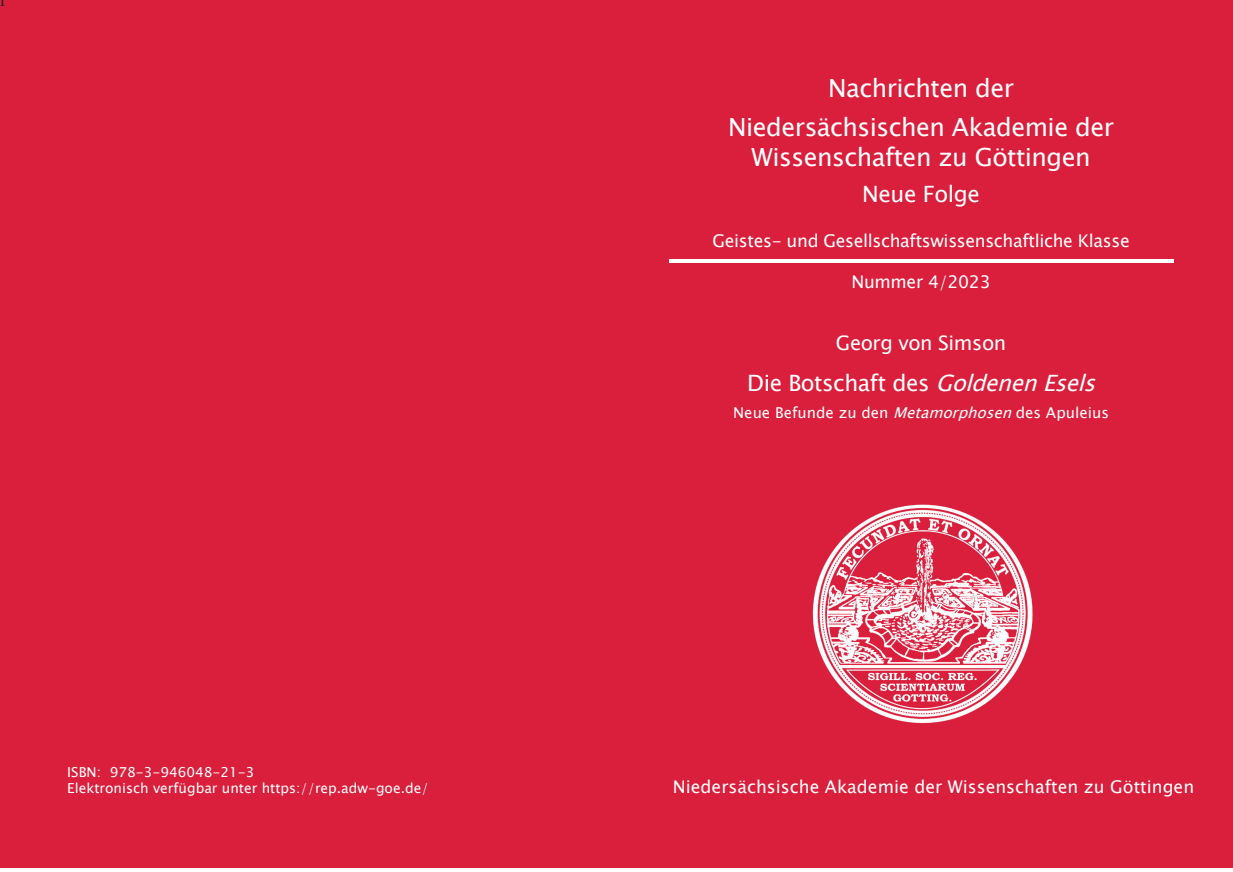
<style>
.page{position:relative;width:1233px;height:872px;background:#fff}
.page>*{position:absolute;margin:0;border:0;box-sizing:border-box;transform-origin:0 0}
.t1{font:25px/30px "Lucida Sans Unicode";letter-spacing:-.02em;color:#fff;text-align:center}
.t2{font:22.5px "Lucida Sans Unicode";letter-spacing:-.02em;color:#fff}
.t3{font:20px "Lucida Sans Unicode";letter-spacing:-.02em;color:#fff}
.t4{font:17.5px "Lucida Sans Unicode";letter-spacing:-.02em;color:#fff}
.t5{font:17.5px "Lucida Sans Unicode";color:#fff}
.t6{font:15px "Lucida Sans Unicode";color:#fff}
.t7{font:15px "Times New Roman";color:#231f20}
.t8{font:13.75px "Lucida Sans Unicode";color:#fff}
.s1{font-style:italic}
</style>
<div class="page">
<div style="left:0;top:0;width:1233px;height:867px;background:#da1f3d"></div>
<img style="left:812px;top:504px;width:221px;height:220px">
<hr style="left:669px;top:259px;width:505px;height:3px;background:#fff">
<p class="t7" style="left:0;top:-10px;width:6px">I</p>
<p class="t1" style="left:828px;top:73px;width:187px">Nachrichten der</p>
<p class="t1" style="left:728px;top:112px;width:387px">Niedersächsischen Akademie der<br>Wissenschaften zu Göttingen</p>
<p class="t2" style="left:862px;top:176px;width:119px">Neue Folge</p>
<p class="t4" style="left:712px;top:227px;width:419px">Geistes- und Gesellschaftswissenschaftliche Klasse</p>
<p class="t4" style="left:851px;top:267px;width:141px">Nummer 4/2023</p>
<p class="t3" style="left:836px;top:327px;width:172px">Georg von Simson</p>
<p class="t2" style="left:747px;top:365px;width:359px">Die Botschaft des <span class="s1">GoldenenEsels</span></p>
<p class="t6" style="left:733px;top:400px;width:377px">Neue Befunde zu den <span class="s1">Metamorphosen</span>des Apuleius</p>
<p class="t8" style="left:67px;top:761px;width:189px">ISBN: 978-3-946048-21-3</p>
<p class="t8" style="left:67px;top:777px;width:363px">Elektronisch verfügbar unter https://rep.adw-goe.de/</p>
<p class="t5" style="left:673px;top:773px;width:523px">Niedersächsische Akademie der Wissenschaften zu Göttingen</p>
</div>
